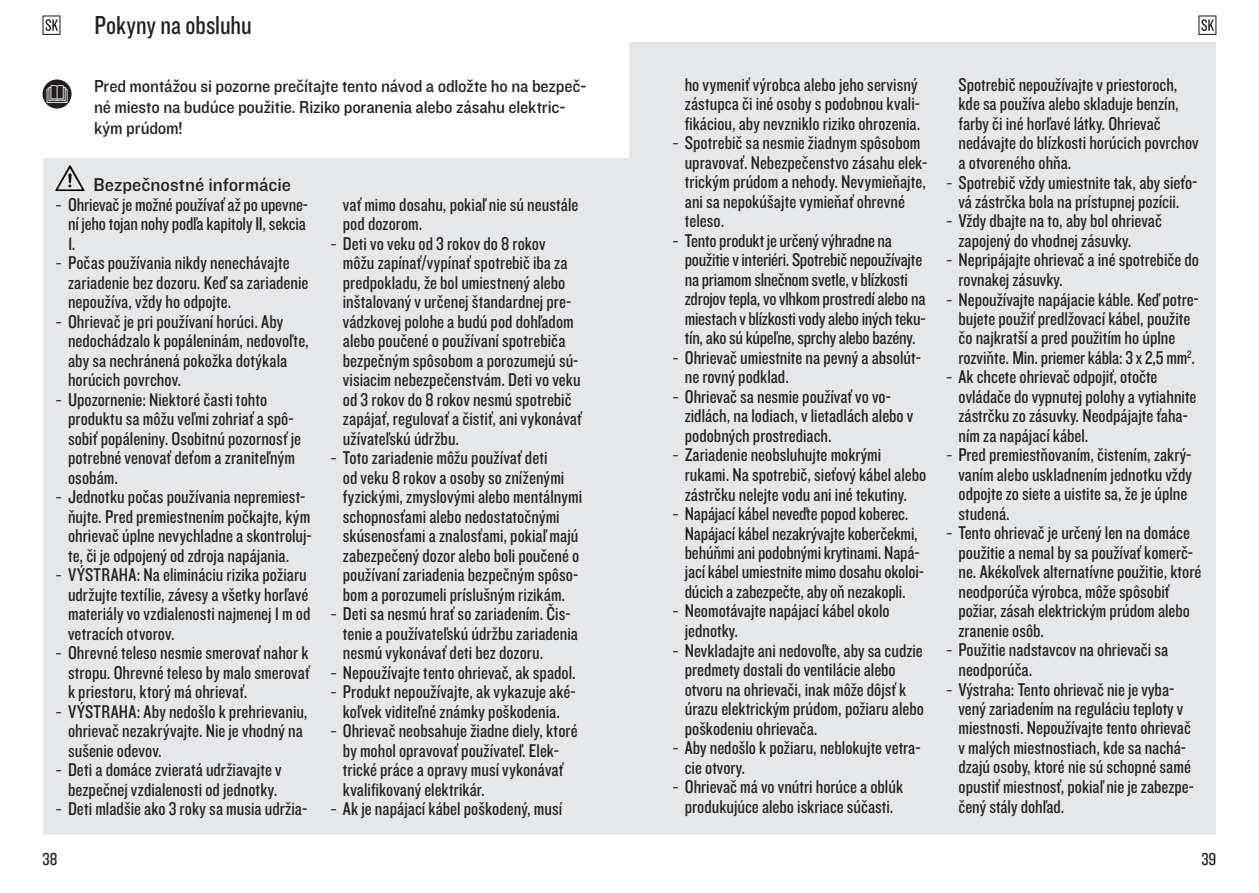
<style>
.page{position:relative;width:1259px;height:893px;background:#fff}
.page>*{position:absolute;margin:0;border:0;box-sizing:border-box;transform-origin:0 0}
.t1{font:27px "Knockout 29 Junior Ltweight";color:#231f20}
.t2{font:19.2px/19.5px "Knockout 29 Junior Ltweight";color:#231f20}
.t3{font:19.2px "Knockout 31 Junior Middlewt";color:#231f20}
.t4{font:18px/21px "Knockout 31 Junior Middlewt";letter-spacing:-.01em;color:#231f20;scale:.95 1}
.t5{font:18px "Knockout 29 Junior Ltweight";color:#231f20}
.s1{font-family:"Helvetica Neue LTW1 G";font-weight:300}
</style>
<div class="page">
<svg style="left:43px;top:15px;width:18px;height:20px"></svg>
<div style="left:43px;top:158px;width:586px;height:677px;background:#e6e7e9"></div>
<svg style="left:55px;top:165px;width:30px;height:26px"></svg>
<svg style="left:43px;top:79px;width:29px;height:30px"></svg>
<svg style="left:47px;top:85px;width:20px;height:18px"></svg>
<svg style="left:1198px;top:15px;width:18px;height:20px"></svg>
<div style="left:629px;top:43px;width:587px;height:792px;background:#e6e7e9"></div>
<p class="t1" style="left:94px;top:7px;width:159px">Pokyny na obsluhu</p>
<p class="t4" style="left:94px;top:75px;width:520px">Pred montážou si pozorne prečítajte tento návod a odložte ho na bezpeč&shy;né miesto na budúce použitie. Riziko poranenia alebo zásahu elektric&shy;kým prúdom!</p>
<p class="t3" style="left:94px;top:171px;width:199px">Bezpečnostné informácie</p>
<p class="t2" style="left:68px;top:194px;width:242px;text-align:justify;text-indent:-13px"><span class="s1">-</span> Ohrievač je možné používať až po upevne&shy;ní jeho tojan nohy podľa kapitoly II, sekcia 1.</p>
<p class="t2" style="left:68px;top:252px;width:242px;text-indent:-13px"><span class="s1">-</span> Počas používania nikdy nenechávajte zariadenie bez dozoru. Keď sa zariadenie nepoužíva, vždy ho odpojte.</p>
<p class="t2" style="left:68px;top:311px;width:242px;text-indent:-13px"><span class="s1">-</span> Ohrievač je pri používaní horúci. Aby nedochádzalo k popáleninám, nedovoľte, aby sa nechránená pokožka dotýkala horúcich povrchov.</p>
<p class="t2" style="left:68px;top:389px;width:234px;text-indent:-13px"><span class="s1">-</span> Upozornenie: Niektoré časti tohto produktu sa môžu veľmi zohriať a spô&shy;sobiť popáleniny. Osobitnú pozornosť je potrebné venovať deťom a zraniteľným osobám.</p>
<p class="t2" style="left:68px;top:486px;width:245px;text-indent:-13px"><span class="s1">-</span> Jednotku počas používania nepremiest&shy;ňujte. Pred premiestnením počkajte, kým ohrievač úplne nevychladne a skontroluj&shy;te, či je odpojený od zdroja napájania.</p>
<p class="t2" style="left:68px;top:564px;width:244px;text-indent:-13px"><span class="s1">-</span> VÝSTRAHA: Na elimináciu rizika požiaru udržujte textílie, závesy a všetky horľavé materiály vo vzdialenosti najmenej 1 m od vetracích otvorov.</p>
<p class="t2" style="left:68px;top:642px;width:243px;text-align:justify;text-indent:-13px"><span class="s1">-</span> Ohrevné teleso nesmie smerovať nahor k stropu. Ohrevné teleso by malo smerovať k priestoru, ktorý má ohrievať.</p>
<p class="t2" style="left:68px;top:701px;width:241px;text-indent:-13px"><span class="s1">-</span> VÝSTRAHA: Aby nedošlo k prehrievaniu, ohrievač nezakrývajte. Nie je vhodný na sušenie odevov.</p>
<p class="t2" style="left:55px;top:759px;width:228px;text-align:center"><span class="s1">-</span> Deti a domáce zvieratá udržiavajte v bezpečnej vzdialenosti od jednotky.</p>
<p class="t2" style="left:55px;top:798px;width:253px"><span class="s1">-</span> Deti mladšie ako 3 roky sa musia udržia-</p>
<p class="t5" style="left:43px;top:847px;width:16px">38</p>
<p class="t2" style="left:343px;top:194px;width:237px">vať mimo dosahu, pokiaľ nie sú neustále pod dozorom.</p>
<p class="t2" style="left:343px;top:233px;width:240px;text-indent:-13px"><span class="s1">-</span> Deti vo veku od 3 rokov do 8 rokov môžu zapínať/vypínať spotrebič iba za predpokladu, že bol umiestnený alebo inštalovaný v určenej štandardnej pre&shy;vádzkovej polohe a budú pod dohľadom alebo poučené o používaní spotrebiča bezpečným spôsobom a porozumejú sú&shy;visiacim nebezpečenstvám. Deti vo veku od 3 rokov do 8 rokov nesmú spotrebič zapájať, regulovať a čistiť, ani vykonávať užívateľskú údržbu.</p>
<p class="t2" style="left:343px;top:447px;width:241px;text-indent:-13px"><span class="s1">-</span> Toto zariadenie môžu používať deti<br>od veku 8 rokov a osoby so zníženými fyzickými, zmyslovými alebo mentálnymi schopnosťami alebo nedostatočnými skúsenosťami a znalosťami, pokiaľ majú zabezpečený dozor alebo boli poučené o používaní zariadenia bezpečným spôso&shy;bom a porozumeli príslušným rizikám.</p>
<p class="t2" style="left:343px;top:603px;width:237px;text-indent:-13px"><span class="s1">-</span> Deti sa nesmú hrať so zariadením. Čis&shy;tenie a používateľskú údržbu zariadenia nesmú vykonávať deti bez dozoru.</p>
<p class="t2" style="left:330px;top:662px;width:247px"><span class="s1">-</span> Nepoužívajte tento ohrievač, ak spadol.</p>
<p class="t2" style="left:330px;top:681px;width:247px;text-align:center"><span class="s1">-</span> Produkt nepoužívajte, ak vykazuje aké&shy;koľvek viditeľné známky poškodenia.</p>
<p class="t2" style="left:343px;top:720px;width:236px;text-indent:-13px"><span class="s1">-</span> Ohrievač neobsahuje žiadne diely, ktoré by mohol opravovať používateľ. Elek&shy;trické práce a opravy musí vykonávať kvalifikovaný elektrikár.</p>
<p class="t2" style="left:330px;top:798px;width:234px"><span class="s1">-</span> Ak je napájací kábel poškodený, musí</p>
<p class="t2" style="left:685px;top:74px;width:237px">ho vymeniť výrobca alebo jeho servisný zástupca či iné osoby s podobnou kvali&shy;fikáciou, aby nevzniklo riziko ohrozenia.</p>
<p class="t2" style="left:685px;top:133px;width:244px;text-indent:-13px"><span class="s1">-</span> Spotrebič sa nesmie žiadnym spôsobom upravovať. Nebezpečenstvo zásahu elek&shy;trickým prúdom a nehody. Nevymieňajte, ani sa nepokúšajte vymieňať ohrevné teleso.</p>
<p class="t2" style="left:685px;top:230px;width:242px;text-indent:-13px"><span class="s1">-</span> Tento produkt je určený výhradne na použitie v interiéri. Spotrebič nepoužívajte na priamom slnečnom svetle, v blízkosti zdrojov tepla, vo vlhkom prostredí alebo na miestach v blízkosti vody alebo iných teku&shy;tín, ako sú kúpeľne, sprchy alebo bazény.</p>
<p class="t2" style="left:685px;top:347px;width:238px;text-indent:-13px"><span class="s1">-</span> Ohrievač umiestnite na pevný a absolút&shy;ne rovný podklad.</p>
<p class="t2" style="left:685px;top:386px;width:230px;text-indent:-13px"><span class="s1">-</span> Ohrievač sa nesmie používať vo vo&shy;zidlách, na lodiach, v lietadlách alebo v podobných prostrediach.</p>
<p class="t2" style="left:685px;top:445px;width:243px;text-indent:-13px"><span class="s1">-</span> Zariadenie neobsluhujte mokrými rukami. Na spotrebič, sieťový kábel alebo zástrčku nelejte vodu ani iné tekutiny.</p>
<p class="t2" style="left:685px;top:503px;width:241px;text-indent:-13px"><span class="s1">-</span> Napájací kábel neveďte popod koberec.<br>Napájací kábel nezakrývajte koberčekmi, behúňmi ani podobnými krytinami. Napá&shy;jací kábel umiestnite mimo dosahu okoloi&shy;dúcich a zabezpečte, aby oň nezakopli.</p>
<p class="t2" style="left:685px;top:601px;width:206px;text-indent:-13px"><span class="s1">-</span> Neomotávajte napájací kábel okolo jednotky.</p>
<p class="t2" style="left:685px;top:640px;width:241px;text-indent:-13px"><span class="s1">-</span> Nevkladajte ani nedovoľte, aby sa cudzie predmety dostali do ventilácie alebo otvoru na ohrievači, inak môže dôjsť k úrazu elektrickým prúdom, požiaru alebo poškodeniu ohrievača.</p>
<p class="t2" style="left:685px;top:737px;width:237px;text-indent:-13px"><span class="s1">-</span> Aby nedošlo k požiaru, neblokujte vetra&shy;cie otvory.</p>
<p class="t2" style="left:672px;top:776px;width:232px;text-align:center"><span class="s1">-</span> Ohrievač má vo vnútri horúce a oblúk produkujúce alebo iskriace súčasti.</p>
<p class="t2" style="left:958px;top:74px;width:242px">Spotrebič nepoužívajte v priestoroch, kde sa používa alebo skladuje benzín, farby či iné horľavé látky. Ohrievač nedávajte do blízkosti horúcich povrchov a otvoreného ohňa.</p>
<p class="t2" style="left:945px;top:172px;width:253px;text-align:center"><span class="s1">-</span> Spotrebič vždy umiestnite tak, aby sieťo&shy;vá zástrčka bola na prístupnej pozícii.</p>
<p class="t2" style="left:958px;top:211px;width:205px;text-indent:-13px"><span class="s1">-</span> Vždy dbajte na to, aby bol ohrievač zapojený do vhodnej zásuvky.</p>
<p class="t2" style="left:958px;top:250px;width:242px;text-indent:-13px"><span class="s1">-</span> Nepripájajte ohrievač a iné spotrebiče do rovnakej zásuvky.</p>
<p class="t2" style="left:945px;top:289px;width:255px;text-align:center"><span class="s1">-</span> Nepoužívajte napájacie káble. Keď potre&shy;bujete použiť predlžovací kábel, použite<br>čo najkratší a pred použitím ho úplne rozviňte. Min. priemer kábla: 3 x 2,5 mm<sup>2</sup>.</p>
<p class="t2" style="left:958px;top:366px;width:239px;text-indent:-13px"><span class="s1">-</span> Ak chcete ohrievač odpojiť, otočte ovládače do vypnutej polohy a vytiahnite zástrčku zo zásuvky. Neodpájajte ťaha&shy;ním za napájací kábel.</p>
<p class="t2" style="left:958px;top:445px;width:235px;text-indent:-13px"><span class="s1">-</span> Pred premiestňovaním, čistením, zakrý&shy;vaním alebo uskladnením jednotku vždy odpojte zo siete a uistite sa, že je úplne studená.</p>
<p class="t2" style="left:958px;top:523px;width:244px;text-indent:-13px"><span class="s1">-</span> Tento ohrievač je určený len na domáce použitie a nemal by sa používať komerč&shy;ne. Akékoľvek alternatívne použitie, ktoré neodporúča výrobca, môže spôsobiť požiar, zásah elektrickým prúdom alebo zranenie osôb.</p>
<p class="t2" style="left:958px;top:640px;width:211px;text-indent:-13px"><span class="s1">-</span> Použitie nadstavcov na ohrievači sa neodporúča.</p>
<p class="t2" style="left:958px;top:679px;width:237px;text-indent:-13px"><span class="s1">-</span> Výstraha: Tento ohrievač nie je vyba&shy;vený zariadením na reguláciu teploty v miestnosti. Nepoužívajte tento ohrievač v malých miestnostiach, kde sa nachá&shy;dzajú osoby, ktoré nie sú schopné samé opustiť miestnosť, pokiaľ nie je zabezpe&shy;čený stály dohľad.</p>
<p class="t5" style="left:1201px;top:847px;width:16px">39</p>
</div>
